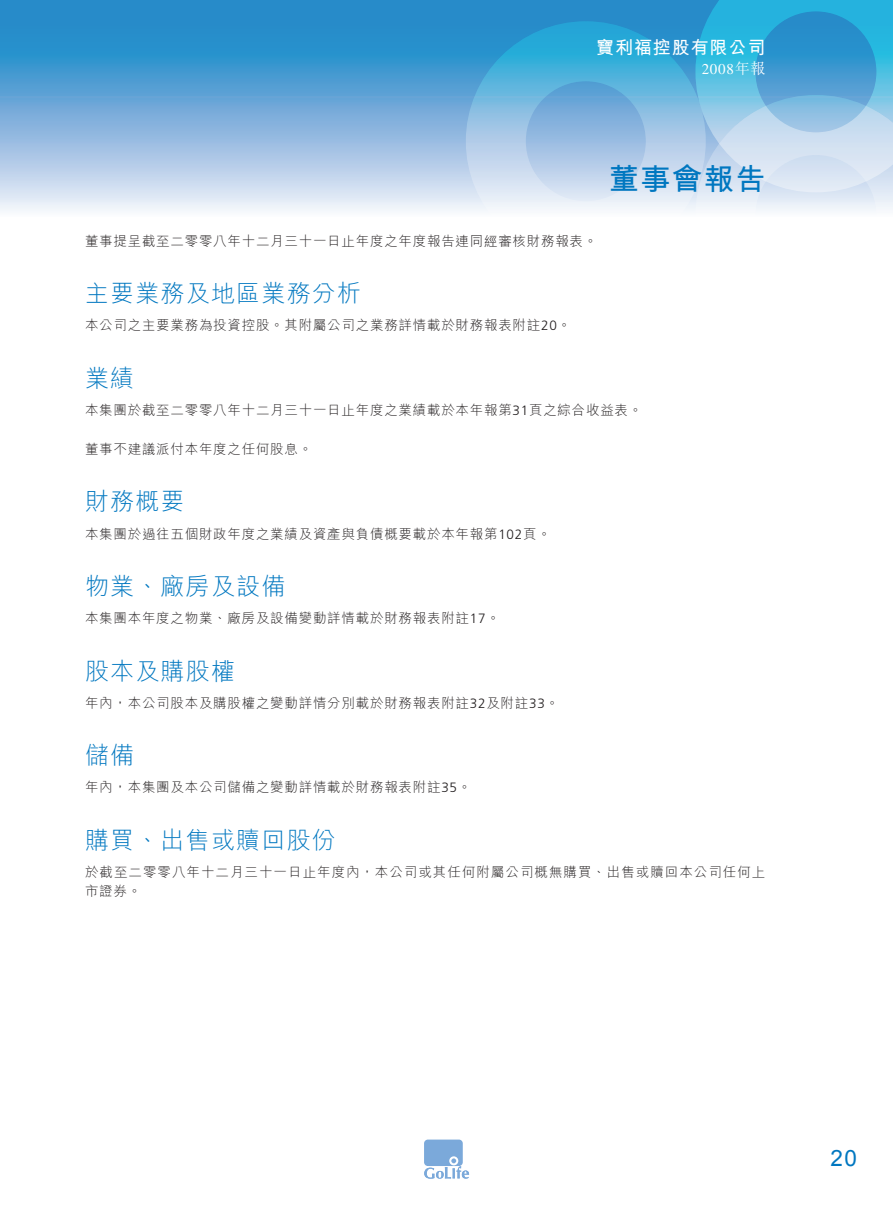
<style>
.page{position:relative;width:893px;height:1212px;background:#fff}
.page>*{position:absolute;margin:0;border:0;box-sizing:border-box;transform-origin:0 0}
.t1{font:700 30px "M Hei HK";letter-spacing:.055em;color:#0077c0}
.t2{font:300 24px "M Hei HK";letter-spacing:.05em;color:#0077c0}
.t3{font:22.5px "Arial";color:#0077c0}
.t4{font:700 18px "M Hei HK";letter-spacing:.05em;color:#fff}
.t5{font:15px "Times";color:#fff}
.t6{font:300 13.5px "M Hei HK";letter-spacing:.055em;color:#231f20}
.t7{font:300 13.5px/19.5px "M Hei HK";letter-spacing:.075em;color:#231f20}
.s1{font-family:"M Sung HK";font-weight:300}
.s2{font-family:"Frutiger LT Std"}
</style>
<div class="page">
<svg style="left:1px;top:0;width:694px;height:211px;background:#73afda"></svg>
<div style="left:466px;top:21px;width:240px;height:240px;border:60px solid #fff;border-radius:50%"></div>
<svg style="left:695px;top:192px;width:198px;height:19px"></svg>
<svg style="left:695px;top:0;width:198px;height:192px;background:#79bee1"></svg>
<svg style="left:424px;top:1139px;width:45px;height:39px"></svg>
<svg style="left:0;top:0;width:1px;height:211px"></svg>
<p class="t4" style="left:596px;top:34px;width:171px">寶利福控股有限公司</p>
<p class="t5" style="left:702px;top:60px;width:65px">2008<span class="s1">年報</span></p>
<p class="t1" style="left:609px;top:157px;width:158px">董事會報告</p>
<p class="t6" style="left:85px;top:231px;width:514px">董事提呈截至二零零八年十二月三十一日止年度之年度報告連同經審核財務報表。</p>
<p class="t2" style="left:85px;top:277px;width:277px">主要業務及地區業務分析</p>
<p class="t6" style="left:85px;top:316px;width:488px">本公司之主要業務為投資控股。其附屬公司之業務詳情載於財務報表附註<span class="s2">20</span>。</p>
<p class="t2" style="left:85px;top:361px;width:51px">業績</p>
<p class="t6" style="left:85px;top:400px;width:559px">本集團於截至二零零八年十二月三十一日止年度之業績載於本年報第<span class="s2">31</span>頁之綜合收益表。</p>
<p class="t6" style="left:85px;top:439px;width:229px">董事不建議派付本年度之任何股息。</p>
<p class="t2" style="left:85px;top:485px;width:101px">財務概要</p>
<p class="t6" style="left:85px;top:524px;width:467px">本集團於過往五個財政年度之業績及資產與負債概要載於本年報第<span class="s2">102</span>頁。</p>
<p class="t2" style="left:85px;top:569px;width:202px">物業、廠房及設備</p>
<p class="t6" style="left:85px;top:608px;width:416px">本集團本年度之物業、廠房及設備變動詳情載於財務報表附註<span class="s2">17</span>。</p>
<p class="t2" style="left:85px;top:654px;width:151px">股本及購股權</p>
<p class="t6" style="left:85px;top:693px;width:476px">年內，本公司股本及購股權之變動詳情分別載於財務報表附註<span class="s2">32</span>及附註<span class="s2">33</span>。</p>
<p class="t2" style="left:85px;top:738px;width:51px">儲備</p>
<p class="t6" style="left:85px;top:778px;width:388px">年內，本集團及本公司儲備之變動詳情載於財務報表附註<span class="s2">35</span>。</p>
<p class="t2" style="left:85px;top:823px;width:252px">購買、出售或贖回股份</p>
<p class="t7" style="left:85px;top:861px;width:682px">於截至二零零八年十二月三十一日止年度內，本公司或其任何附屬公司概無購買、出售或贖回本公司任何上市證券。</p>
<p class="t3" style="left:830px;top:1144px;width:28px">20</p>
</div>
